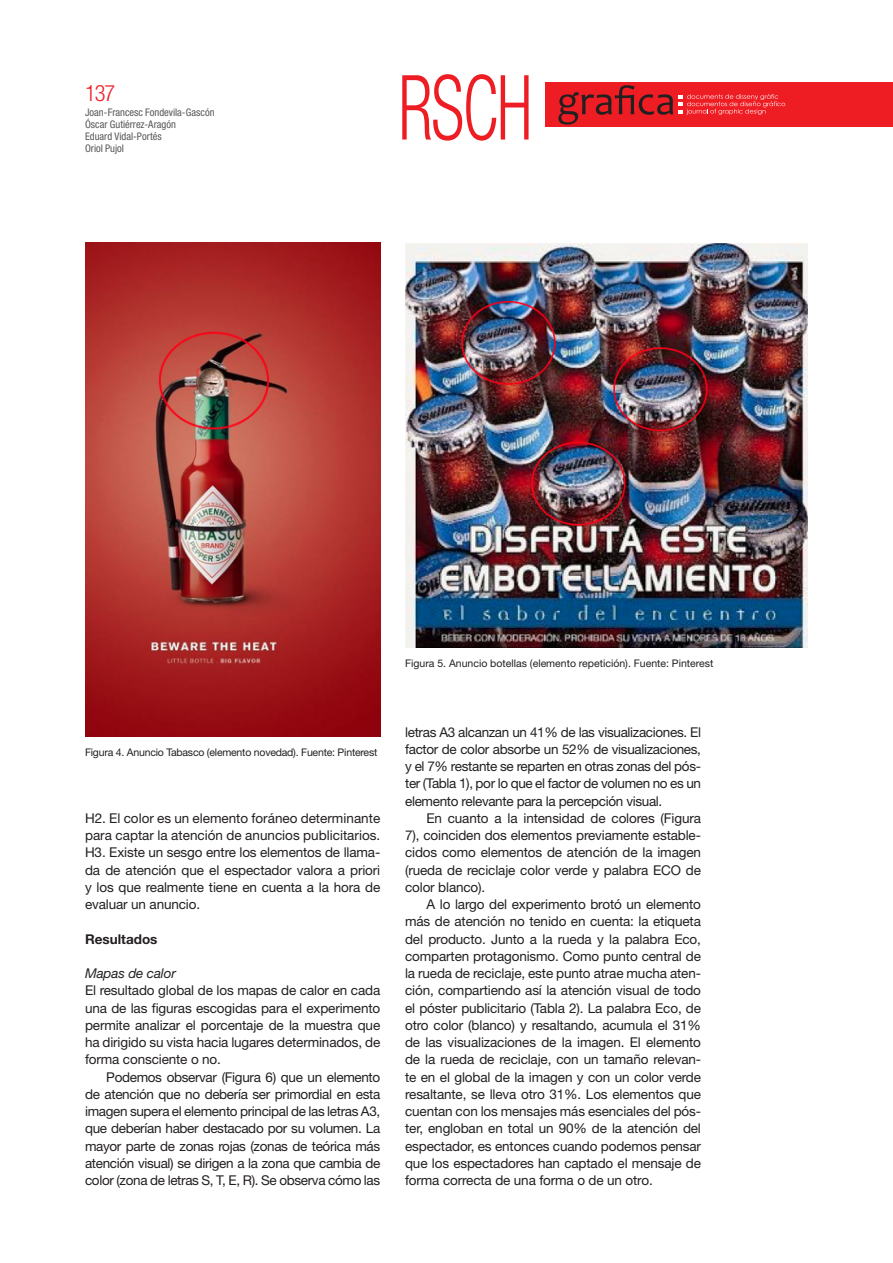
<style>
.page{position:relative;width:893px;height:1263px;background:#fff}
.page>*{position:absolute;margin:0;border:0;box-sizing:border-box;transform-origin:0 0}
.t1{font:300 condensed 90px "Helvetica Neue LT Std";color:#ee1d23;scale:.76 1}
.t2{font:300 condensed 22.5px "Helvetica Neue LT Std";color:#ee1d23}
.t3{font:13.5px/17.2px "Helvetica Neue LT Std";letter-spacing:-.01em;color:#231f20;text-align:justify}
.t4{font:italic 13.5px "Helvetica Neue LT Std";letter-spacing:-.01em;color:#231f20}
.t5{font:700 13.5px "Helvetica Neue LT Std";color:#231f20}
.t6{font:10.5px "Helvetica Neue LT Std";letter-spacing:-.01em;color:#231f20}
.t7{font:condensed 10.5px/12px "Helvetica Neue LT Std";color:#57585a}
</style>
<div class="page">
<div style="left:545px;top:83px;width:348px;height:44px;background:#ee1d23"></div>
<svg style="left:558px;top:85px;width:227px;height:40px"></svg>
<img style="left:85px;top:242px;width:295px;height:494px">
<img style="left:405px;top:243px;width:403px;height:404px">
<h2 class="t2" style="left:85px;top:80px;width:32px">137</h2>
<p class="t7" style="left:85px;top:107px;width:131px">Joan-Francesc Fondevila-Gascón<br>Óscar Gutiérrez-Aragón<br>Eduard Vidal-Portés<br>Oriol Pujol</p>
<h1 class="t1" style="left:398px;top:56px;width:178px">RSCH</h1>
<p class="t6" style="left:85px;top:746px;width:294px">Figura 4. Anuncio Tabasco (elemento novedad). Fuente: Pinterest</p>
<p class="t3" style="left:85px;top:809px;width:297px">H2. El color es un elemento foráneo determinante para captar la atención de anuncios publicitarios.</p>
<p class="t3" style="left:85px;top:844px;width:297px">H3. Existe un sesgo entre los elementos de llama&shy;da de atención que el espectador valora a priori y los que realmente tiene en cuenta a la hora de evaluar un anuncio.</p>
<p class="t5" style="left:85px;top:930px;width:74px">Resultados</p>
<p class="t4" style="left:85px;top:965px;width:92px">Mapas de calor</p>
<p class="t3" style="left:85px;top:982px;width:297px">El resultado global de los mapas de calor en cada una de las figuras escogidas para el experimento permite analizar el porcentaje de la muestra que ha dirigido su vista hacia lugares determinados, de forma consciente o no.</p>
<p class="t3" style="left:85px;top:1068px;width:297px;text-indent:21px">Podemos observar (Figura 6) que un elemento de atención que no debería ser primordial en esta imagen supera el elemento principal de las letras A3, que deberían haber destacado por su volumen. La mayor parte de zonas rojas (zonas de teórica más atención visual) se dirigen a la zona que cambia de color (zona de letras S, T, E, R). Se observa cómo las</p>
<p class="t6" style="left:405px;top:657px;width:310px">Figura 5. Anuncio botellas (elemento repetición). Fuente: Pinterest</p>
<p class="t3" style="left:405px;top:723px;width:297px">letras A3 alcanzan un 41% de las visualizaciones. El factor de color absorbe un 52% de visualizaciones, y el 7% restante se reparten en otras zonas del pós&shy;ter (Tabla 1), por lo que el factor de volumen no es un elemento relevante para la percepción visual.</p>
<p class="t3" style="left:405px;top:809px;width:297px;text-indent:21px">En cuanto a la intensidad de colores (Figura 7), coinciden dos elementos previamente estable&shy;cidos como elementos de atención de la imagen (rueda de reciclaje color verde y palabra ECO de color blanco).</p>
<p class="t3" style="left:405px;top:895px;width:297px;text-indent:21px">A lo largo del experimento brotó un elemento más de atención no tenido en cuenta: la etiqueta del producto. Junto a la rueda y la palabra Eco, comparten protagonismo. Como punto central de la rueda de reciclaje, este punto atrae mucha aten&shy;ción, compartiendo así la atención visual de todo el póster publicitario (Tabla 2). La palabra Eco, de otro color (blanco) y resaltando, acumula el 31% de las visualizaciones de la imagen. El elemento de la rueda de reciclaje, con un tamaño relevan&shy;te en el global de la imagen y con un color verde resaltante, se lleva otro 31%. Los elementos que cuentan con los mensajes más esenciales del pós&shy;ter, engloban en total un 90% de la atención del espectador, es entonces cuando podemos pensar que los espectadores han captado el mensaje de forma correcta de una forma o de un otro.</p>
</div>
